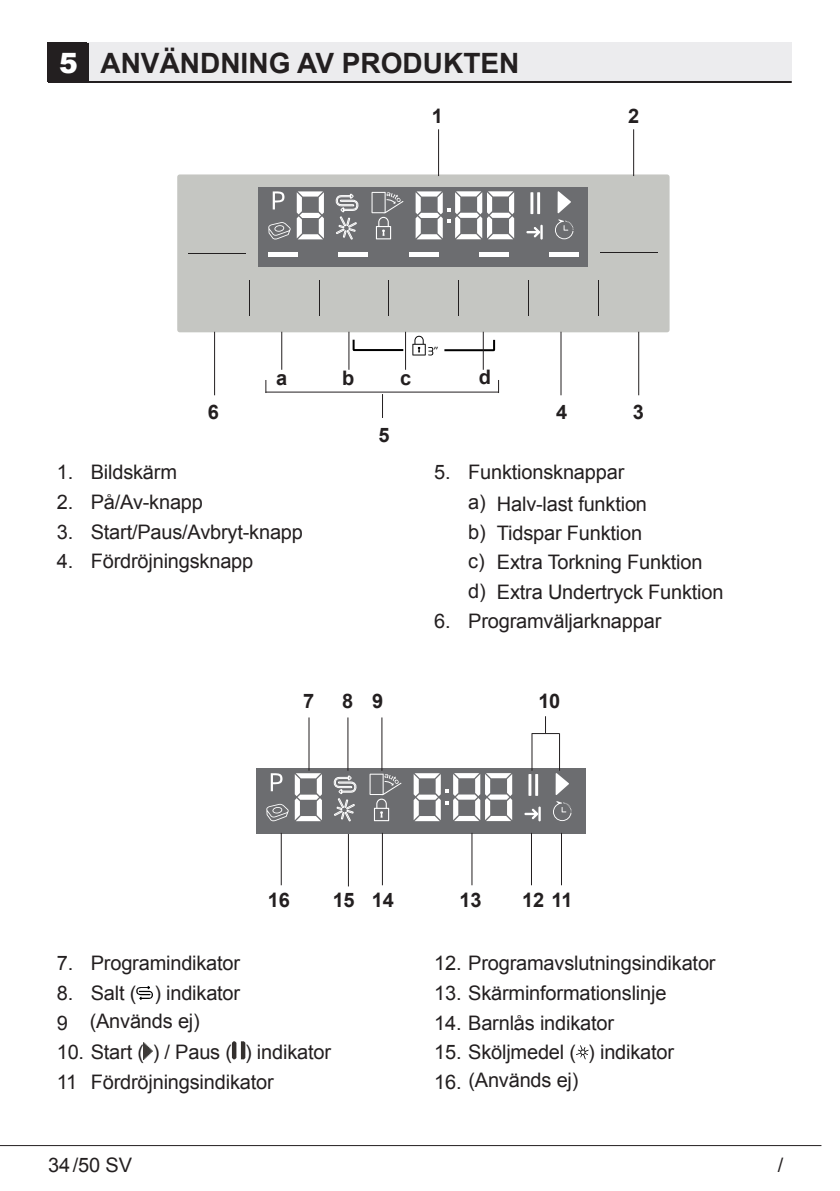
<style>
.page{position:relative;width:840px;height:1191px;background:#fff}
.page>*{position:absolute;margin:0;border:0;box-sizing:border-box;transform-origin:0 0}
.Ana_Baslik{font:700 28px "Arial";color:#231f20}
.t1{font:900 28px "Arial";color:#fff}
.Girintili_Yazi{font:20px "Arial";letter-spacing:-.01em;color:#231f20}
.Yazi_alanlari{font:20px "Arial";letter-spacing:-.01em;color:#231f20}
.Yazi_alanlari-2{font:700 20px "Arial";letter-spacing:-.01em;color:#231f20}
</style>
<div class="page">
<hr style="left:0;top:1145px;width:821px;height:1px;background:#231f20">
<div style="left:88px;top:43px;width:703px;height:39px;background:#ececee"></div>
<hr style="left:48px;top:81px;width:743px;height:2px;background:#231f20">
<div style="left:47px;top:42px;width:40px;height:40px;background:#231f20"></div>
<div style="left:49px;top:43px;width:39px;height:40px;background:#231f20"></div>
<div style="left:177px;top:174px;width:492px;height:158px;background:#c5c6c2;border-radius:3px"></div>
<hr style="left:249px;top:280px;width:1px;height:36px;background:#231f20">
<hr style="left:388px;top:280px;width:1px;height:36px;background:#231f20">
<hr style="left:458px;top:280px;width:1px;height:36px;background:#231f20">
<hr style="left:597px;top:280px;width:1px;height:36px;background:#231f20">
<hr style="left:528px;top:280px;width:1px;height:36px;background:#231f20">
<hr style="left:318px;top:280px;width:1px;height:36px;background:#231f20">
<svg style="left:352px;top:339px;width:52px;height:13px"></svg>
<svg style="left:412px;top:336px;width:84px;height:19px"></svg>
<div style="left:258px;top:187px;width:329px;height:80px;background:#6c6d70"></div>
<svg style="left:296px;top:191px;width:28px;height:48px"></svg>
<svg style="left:415px;top:191px;width:99px;height:48px"></svg>
<svg style="left:555px;top:219px;width:18px;height:20px"></svg>
<svg style="left:557px;top:191px;width:13px;height:22px"></svg>
<svg style="left:526px;top:225px;width:16px;height:15px"></svg>
<hr style="left:537px;top:192px;width:3px;height:22px;background:#fff">
<hr style="left:530px;top:192px;width:3px;height:22px;background:#fff">
<svg style="left:371px;top:192px;width:32px;height:47px"></svg>
<svg style="left:268px;top:222px;width:22px;height:17px"></svg>
<div style="left:268px;top:252px;width:30px;height:5px;background:#fff"></div>
<div style="left:338px;top:252px;width:30px;height:5px;background:#fff"></div>
<div style="left:408px;top:252px;width:30px;height:5px;background:#fff"></div>
<div style="left:478px;top:252px;width:30px;height:5px;background:#fff"></div>
<div style="left:548px;top:252px;width:30px;height:5px;background:#fff"></div>
<svg style="left:272px;top:191px;width:12px;height:18px"></svg>
<svg style="left:335px;top:193px;width:24px;height:47px"></svg>
<hr style="left:600px;top:253px;width:58px;height:1px;background:#231f20">
<hr style="left:188px;top:253px;width:58px;height:1px;background:#231f20">
<hr style="left:214px;top:332px;width:1px;height:63px;background:#231f20">
<hr style="left:560px;top:332px;width:1px;height:63px;background:#231f20">
<hr style="left:638px;top:332px;width:1px;height:63px;background:#231f20">
<hr style="left:633px;top:129px;width:1px;height:47px;background:#231f20">
<hr style="left:438px;top:129px;width:1px;height:47px;background:#231f20">
<hr style="left:281px;top:332px;width:1px;height:38px;background:#231f20">
<hr style="left:348px;top:332px;width:1px;height:38px;background:#231f20">
<hr style="left:405px;top:332px;width:1px;height:38px;background:#231f20">
<hr style="left:482px;top:332px;width:1px;height:38px;background:#231f20">
<hr style="left:265px;top:392px;width:233px;height:1px;background:#231f20">
<svg style="left:382px;top:394px;width:1px;height:24px"></svg>
<svg style="left:265px;top:380px;width:1px;height:13px"></svg>
<svg style="left:498px;top:380px;width:1px;height:13px"></svg>
<div style="left:256px;top:768px;width:329px;height:66px;background:#6c6d70"></div>
<svg style="left:294px;top:773px;width:28px;height:48px"></svg>
<svg style="left:413px;top:773px;width:99px;height:48px"></svg>
<svg style="left:553px;top:801px;width:18px;height:20px"></svg>
<svg style="left:555px;top:773px;width:13px;height:22px"></svg>
<svg style="left:524px;top:806px;width:16px;height:15px"></svg>
<hr style="left:535px;top:774px;width:3px;height:22px;background:#fff">
<hr style="left:528px;top:774px;width:3px;height:22px;background:#fff">
<svg style="left:369px;top:773px;width:32px;height:48px"></svg>
<svg style="left:266px;top:804px;width:22px;height:17px"></svg>
<svg style="left:270px;top:773px;width:12px;height:18px"></svg>
<svg style="left:333px;top:775px;width:24px;height:47px"></svg>
<hr style="left:561px;top:833px;width:1px;height:52px;background:#231f20">
<hr style="left:281px;top:833px;width:1px;height:52px;background:#231f20">
<hr style="left:531px;top:833px;width:1px;height:52px;background:#231f20">
<hr style="left:471px;top:833px;width:1px;height:52px;background:#231f20">
<hr style="left:382px;top:833px;width:1px;height:52px;background:#231f20">
<hr style="left:348px;top:834px;width:1px;height:52px;background:#231f20">
<hr style="left:308px;top:717px;width:1px;height:53px;background:#231f20">
<hr style="left:347px;top:717px;width:1px;height:53px;background:#231f20">
<hr style="left:381px;top:717px;width:1px;height:53px;background:#231f20">
<hr style="left:559px;top:733px;width:1px;height:37px;background:#231f20">
<hr style="left:531px;top:733px;width:1px;height:37px;background:#231f20">
<svg style="left:531px;top:716px;width:28px;height:18px"></svg>
<svg style="left:136px;top:986px;width:17px;height:14px"></svg>
<img style="left:144px;top:1042px;width:9px;height:17px">
<svg style="left:232px;top:1041px;width:13px;height:18px"></svg>
<svg style="left:576px;top:1045px;width:12px;height:14px"></svg>
<p class="t1" style="left:59px;top:42px;width:20px">5</p>
<p class="Ana_Baslik" style="left:100px;top:44px;width:420px">ANVÄNDNING AV PRODUKTEN</p>
<p class="Yazi_alanlari-2" style="left:431px;top:103px;width:13px">1</p>
<p class="Yazi_alanlari-2" style="left:627px;top:103px;width:13px">2</p>
<p class="Yazi_alanlari-2" style="left:208px;top:399px;width:13px">6</p>
<p class="Yazi_alanlari-2" style="left:276px;top:364px;width:13px">a</p>
<p class="Yazi_alanlari-2" style="left:342px;top:364px;width:14px">b</p>
<p class="Yazi_alanlari-2" style="left:400px;top:364px;width:13px">c</p>
<p class="Yazi_alanlari-2" style="left:478px;top:363px;width:14px">d</p>
<p class="Yazi_alanlari-2" style="left:378px;top:421px;width:13px">5</p>
<p class="Yazi_alanlari-2" style="left:556px;top:399px;width:13px">4</p>
<p class="Yazi_alanlari-2" style="left:632px;top:399px;width:13px">3</p>
<p class="Girintili_Yazi" style="left:57px;top:459px;width:122px">1. Bildskärm</p>
<p class="Girintili_Yazi" style="left:57px;top:489px;width:148px">2. På/Av-knapp</p>
<p class="Girintili_Yazi" style="left:57px;top:518px;width:247px">3. Start/Paus/Avbryt-knapp</p>
<p class="Girintili_Yazi" style="left:57px;top:548px;width:198px">4. Fördröjningsknapp</p>
<p class="Girintili_Yazi" style="left:434px;top:459px;width:191px">5. Funktionsknappar</p>
<p class="Girintili_Yazi" style="left:468px;top:489px;width:19px">a)</p>
<p class="Girintili_Yazi" style="left:468px;top:518px;width:19px">b)</p>
<p class="Girintili_Yazi" style="left:468px;top:548px;width:18px">c)</p>
<p class="Girintili_Yazi" style="left:468px;top:578px;width:19px">d)</p>
<p class="Girintili_Yazi" style="left:434px;top:607px;width:228px">6. Programväljarknappar</p>
<p class="Yazi_alanlari" style="left:496px;top:491px;width:151px">Halv-last funktion</p>
<p class="Yazi_alanlari" style="left:496px;top:520px;width:147px">Tidspar Funktion</p>
<p class="Yazi_alanlari" style="left:496px;top:549px;width:207px">Extra Torkning Funktion</p>
<p class="Yazi_alanlari" style="left:496px;top:578px;width:228px">Extra Undertryck Funktion</p>
<p class="Yazi_alanlari-2" style="left:303px;top:687px;width:13px">7</p>
<p class="Yazi_alanlari-2" style="left:342px;top:687px;width:13px">8</p>
<p class="Yazi_alanlari-2" style="left:372px;top:687px;width:13px">9</p>
<p class="Yazi_alanlari-2" style="left:538px;top:687px;width:24px">10</p>
<p class="Yazi_alanlari-2" style="left:268px;top:886px;width:24px">16</p>
<p class="Yazi_alanlari-2" style="left:332px;top:886px;width:24px">15</p>
<p class="Yazi_alanlari-2" style="left:371px;top:886px;width:24px">14</p>
<p class="Yazi_alanlari-2" style="left:459px;top:886px;width:24px">13</p>
<p class="Yazi_alanlari-2" style="left:522px;top:886px;width:52px">12 11</p>
<p class="Girintili_Yazi" style="left:57px;top:950px;width:185px">7. Programindikator</p>
<p class="Girintili_Yazi" style="left:57px;top:979px;width:185px">8. Salt ( ) indikator</p>
<p class="Girintili_Yazi" style="left:57px;top:1009px;width:13px">9</p>
<p class="Girintili_Yazi" style="left:57px;top:1039px;width:275px">10. Start ( ) / Paus ( ) indikator</p>
<p class="Girintili_Yazi" style="left:57px;top:1069px;width:218px">11 Fördröjningsindikator</p>
<p class="Yazi_alanlari" style="left:90px;top:1008px;width:112px">(Används ej)</p>
<p class="Girintili_Yazi" style="left:434px;top:950px;width:283px">12. Programavslutningsindikator</p>
<p class="Girintili_Yazi" style="left:434px;top:979px;width:234px">13. Skärminformationslinje</p>
<p class="Girintili_Yazi" style="left:434px;top:1009px;width:181px">14. Barnlås indikator</p>
<p class="Girintili_Yazi" style="left:434px;top:1039px;width:241px">15. Sköljmedel ( ) indikator</p>
<p class="Girintili_Yazi" style="left:434px;top:1069px;width:29px">16.</p>
<p class="Yazi_alanlari" style="left:468px;top:1066px;width:112px">(Används ej)</p>
<p class="Girintili_Yazi" style="left:48px;top:1151px;width:85px">34 /50 SV</p>
<p class="Girintili_Yazi" style="left:777px;top:1151px;width:7px">/</p>
</div>
